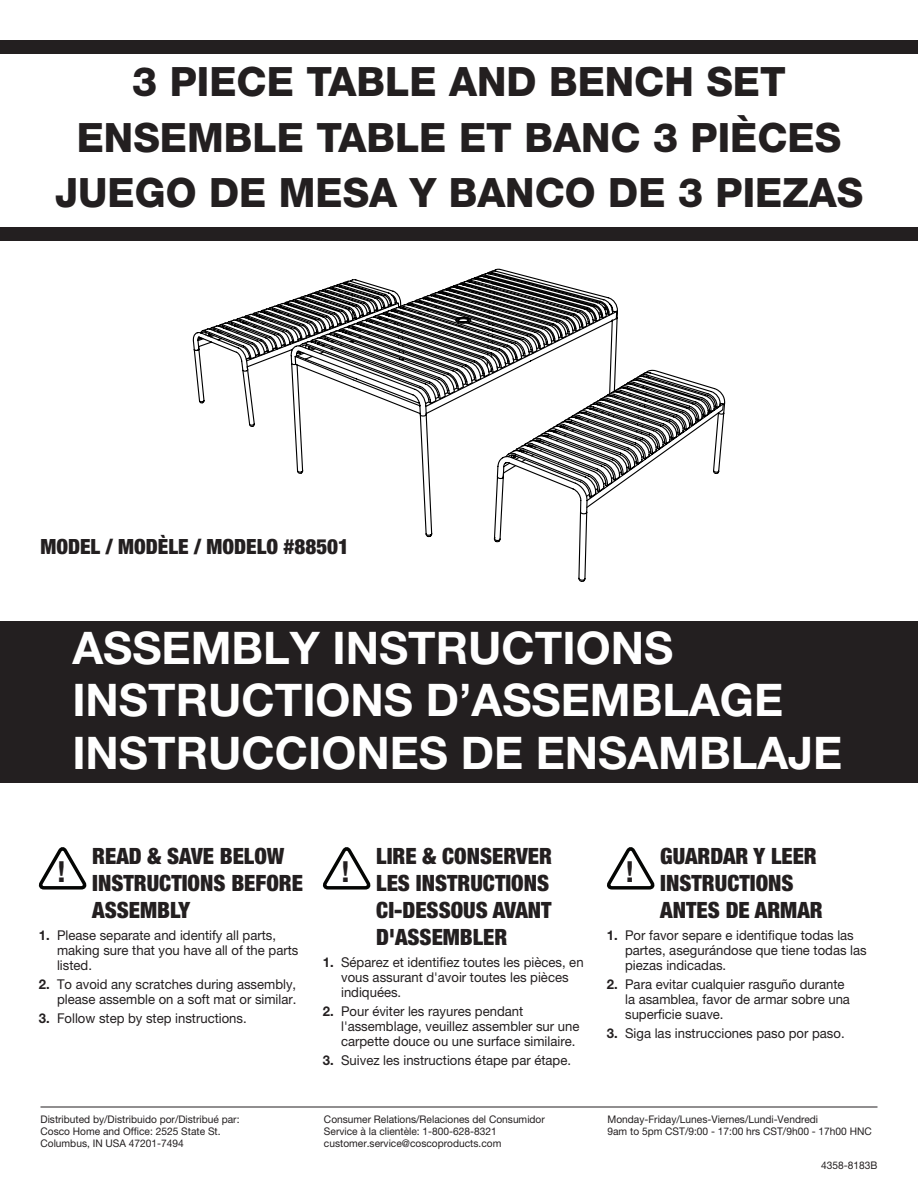
<style>
.page{position:relative;width:918px;height:1188px;background:#fff}
.page>*{position:absolute;margin:0;border:0;box-sizing:border-box;transform-origin:0 0}
.t1{font:700 45px/52.5px "Helvetica Neue LT Pro";color:#fff}
.t2{font:800 40.5px/55.5px "Helvetica Neue LT Pro";color:#231f20;text-align:center}
.t3{font:700 29.1px "Helvetica Neue LT Pro";color:#231f20}
.t4{font:900 condensed 22.5px/27px "Helvetica Neue LT Pro";color:#231f20}
.t5{font:900 condensed 21px "Helvetica Neue LT Pro";color:#231f20}
.t6{font:13.5px/15px "Helvetica Neue LT Pro";color:#231f20}
.t7{font:10.5px/12px "Helvetica Neue LT Pro";color:#231f20}
.s1{font-weight:700}
</style>
<div class="page">
<div style="left:0;top:621px;width:918px;height:162px;background:#231f20"></div>
<div style="left:0;top:40px;width:918px;height:14px;background:#231f20"></div>
<div style="left:0;top:227px;width:918px;height:14px;background:#231f20"></div>
<svg style="left:40px;top:847px;width:47px;height:43px"></svg>
<svg style="left:324px;top:847px;width:47px;height:43px"></svg>
<svg style="left:608px;top:847px;width:47px;height:43px"></svg>
<hr style="left:40px;top:1107px;width:838px;height:1px;background:#231f20">
<svg style="left:423px;top:388px;width:302px;height:194px"></svg>
<svg style="left:192px;top:270px;width:523px;height:228px"></svg>
<h2 class="t2" style="left:55px;top:54px;width:810px">3 PIECE TABLE AND BENCH SET<br>ENSEMBLE TABLE ET BANC 3 PIÈCES<br>JUEGO DE MESA Y BANCO DE 3 PIEZAS</h2>
<h3 class="t5" style="left:40px;top:533px;width:310px">MODEL / MODÈLE / MODELO #88501</h3>
<h1 class="t1" style="left:72px;top:621px;width:772px">ASSEMBLY INSTRUCTIONS<br>INSTRUCTIONS D’ASSEMBLAGE<br>INSTRUCCIONES DE ENSAMBLAJE</h1>
<h3 class="t4" style="left:92px;top:842px;width:212px">READ &amp; SAVE BELOW<br>INSTRUCTIONS BEFORE<br>ASSEMBLY</h3>
<p class="t6" style="left:57px;top:927px;width:243px;text-indent:-18px"><span class="s1">1.</span> Please separate and identify all parts, making sure that you have all of the parts listed.</p>
<p class="t6" style="left:39px;top:976px;width:259px;text-align:right"><span class="s1">2.</span> To avoid any scratches during assembly, please assemble on a soft mat or similar.</p>
<p class="t6" style="left:39px;top:1010px;width:209px"><span class="s1">3.</span> Follow step by step instructions.</p>
<h3 class="t3" style="left:58px;top:854px;width:10px">!</h3>
<h3 class="t4" style="left:376px;top:842px;width:177px">LIRE &amp; CONSERVER<br>LES INSTRUCTIONS<br>CI-DESSOUS AVANT<br>D'ASSEMBLER</h3>
<p class="t6" style="left:341px;top:954px;width:244px;text-indent:-18px"><span class="s1">1.</span> Séparez et identifiez toutes les pièces, en vous assurant d'avoir toutes les pièces indiquées.</p>
<p class="t6" style="left:341px;top:1003px;width:240px;text-indent:-18px"><span class="s1">2.</span> Pour éviter les rayures pendant l'assemblage, veuillez assembler sur une carpette douce ou une surface similaire.</p>
<p class="t6" style="left:323px;top:1052px;width:250px"><span class="s1">3.</span> Suivez les instructions étape par étape.</p>
<h3 class="t3" style="left:342px;top:854px;width:10px">!</h3>
<h3 class="t4" style="left:660px;top:842px;width:164px">GUARDAR Y LEER<br>INSTRUCTIONS<br>ANTES DE ARMAR</h3>
<p class="t6" style="left:625px;top:927px;width:243px;text-indent:-18px"><span class="s1">1.</span> Por favor separe e identifique todas las partes, asegurándose que tiene todas las piezas indicadas.</p>
<p class="t6" style="left:625px;top:976px;width:226px;text-indent:-18px"><span class="s1">2.</span> Para evitar cualquier rasguño durante la asamblea, favor de armar sobre una superficie suave.</p>
<p class="t6" style="left:607px;top:1025px;width:239px"><span class="s1">3.</span> Siga las instrucciones paso por paso.</p>
<h3 class="t3" style="left:626px;top:854px;width:10px">!</h3>
<p class="t7" style="left:40px;top:1113px;width:201px">Distributed by/Distribuido por/Distribué par:<br>Cosco Home and Office: 2525 State St.<br>Columbus, IN USA 47201-7494</p>
<p class="t7" style="left:324px;top:1113px;width:222px">Consumer Relations/Relaciones del Consumidor<br>Service à la clientèle: 1-800-628-8321 customer.service@coscoproducts.com</p>
<p class="t7" style="left:607px;top:1113px;width:266px">Monday-Friday/Lunes-Viernes/Lundi-Vendredi<br>9am to 5pm CST/9:00 - 17:00 hrs CST/9h00 - 17h00 HNC</p>
<p class="t7" style="left:821px;top:1159px;width:58px">4358-8183B</p>
</div>
